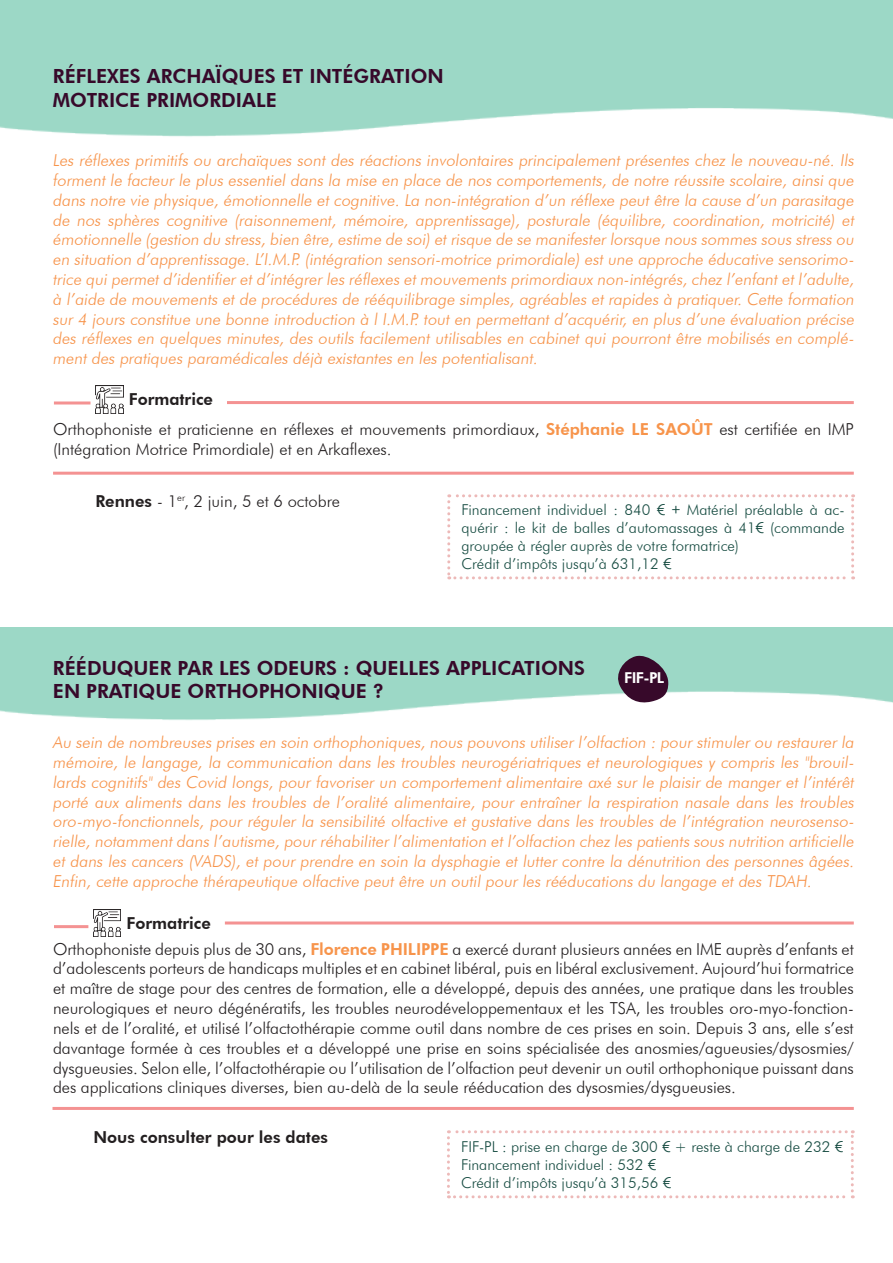
<style>
.page{position:relative;width:893px;height:1263px;background:#fff}
.page>*{position:absolute;margin:0;border:0;box-sizing:border-box;transform-origin:0 0}
.t1{font:800 19.5px/23.4px "Futura BT";color:#37092a}
.t2{font:300 16.5px/19.8px "Futura BT";color:#f7944b;text-align:justify}
.t3{font:300 16.5px/19.8px "Futura BT";color:#231f20}
.t4{font:800 16.5px "Futura BT";color:#231f20}
.t5{font:300 15px/18px "Futura BT";color:#174c42}
.t6{font:800 15px "Futura BT";color:#fff}
.s1{font-weight:800;color:#f7944b}
.s2{font-weight:800}
.s3{font-family:"Century Gothic";font-weight:400}
</style>
<div class="page">
<svg style="left:447px;top:494px;width:407px;height:85px"></svg>
<img style="left:96px;top:386px;width:27px;height:27px">
<hr style="left:227px;top:401px;width:627px;height:3px;background:#f49292">
<hr style="left:54px;top:401px;width:36px;height:3px;background:#f49292">
<hr style="left:53px;top:472px;width:801px;height:3px;background:#f49292">
<img style="left:93px;top:909px;width:28px;height:28px">
<hr style="left:225px;top:921px;width:629px;height:3px;background:#f49292">
<hr style="left:54px;top:925px;width:34px;height:3px;background:#f49292">
<hr style="left:53px;top:1107px;width:801px;height:3px;background:#f49292">
<svg style="left:610px;top:647px;width:66px;height:56px"></svg>
<svg style="left:447px;top:1130px;width:407px;height:68px"></svg>
<p class="t1" style="left:53px;top:64px;width:392px">RÉFLEXES ARCHAÏQUES ET INTÉGRATION<br>MOTRICE PRIMORDIALE</p>
<p class="t2" style="left:53px;top:150px;width:806px">Les réflexes primitifs ou archaïques sont des réactions involontaires principalement présentes chez le nouveau-né. Ils forment le facteur le plus essentiel dans la mise en place de nos comportements, de notre réussite scolaire, ainsi que dans notre vie physique, émotionnelle et cognitive. La non-intégration d’un réflexe peut être la cause d’un parasitage de nos sphères cognitive (raisonnement, mémoire, apprentissage), posturale (équilibre, coordination, motricité) et émotionnelle (gestion du stress, bien être, estime de soi) et risque de se manifester lorsque nous sommes sous stress ou en situation d’apprentissage. L’I.M.P. (intégration sensori-motrice primordiale) est une approche éducative sensorimo&shy;trice qui permet d’identifier et d’intégrer les réflexes et mouvements primordiaux non-intégrés, chez l’enfant et l’adulte, à l’aide de mouvements et de procédures de rééquilibrage simples, agréables et rapides à pratiquer. Cette formation sur 4 jours constitue une bonne introduction à l I.M.P. tout en permettant d’acquérir, en plus d’une évaluation précise des réflexes en quelques minutes, des outils facilement utilisables en cabinet qui pourront être mobilisés en complé&shy;ment des pratiques paramédicales déjà existantes en les potentialisant.</p>
<p class="t4" style="left:129px;top:389px;width:86px">Formatrice</p>
<p class="t3" style="left:53px;top:419px;width:802px">Orthophoniste et praticienne en réflexes et mouvements primordiaux, <span class="s1">Stéphanie LE SAOÛT</span> est certifiée en IMP (Intégration Motrice Primordiale) et en Arkaflexes.</p>
<p class="t3" style="left:96px;top:491px;width:246px"><span class="s2">Rennes</span> - 1<sup>er</sup>, 2 juin, 5 et 6 octobre</p>
<p class="t5" style="left:461px;top:501px;width:385px">Financement individuel : 840 <span class="s3">€ +</span> Matériel préalable à ac&shy;quérir : le kit de balles d’automassages à 41<span class="s3">€</span> (commande groupée à régler auprès de votre formatrice)<br>Crédit d’impôts jusqu’à 631,12 <span class="s3">€</span></p>
<p class="t1" style="left:53px;top:656px;width:534px">RÉÉDUQUER PAR LES ODEURS : QUELLES APPLICATIONS<br>EN PRATIQUE ORTHOPHONIQUE ?</p>
<p class="t6" style="left:624px;top:669px;width:41px">FIF-PL</p>
<p class="t2" style="left:53px;top:732px;width:806px">Au sein de nombreuses prises en soin orthophoniques, nous pouvons utiliser l’olfaction : pour stimuler ou restaurer la mémoire, le langage, la communication dans les troubles neurogériatriques et neurologiques y compris les "brouil&shy;lards cognitifs" des Covid longs, pour favoriser un comportement alimentaire axé sur le plaisir de manger et l’intérêt porté aux aliments dans les troubles de l’oralité alimentaire, pour entraîner la respiration nasale dans les troubles oro-myo-fonctionnels, pour réguler la sensibilité olfactive et gustative dans les troubles de l’intégration neurosenso&shy;rielle, notamment dans l’autisme, pour réhabiliter l’alimentation et l’olfaction chez les patients sous nutrition artificielle et dans les cancers (VADS), et pour prendre en soin la dysphagie et lutter contre la dénutrition des personnes âgées.<br>Enfin, cette approche thérapeutique olfactive peut être un outil pour les rééducations du langage et des TDAH.</p>
<p class="t4" style="left:127px;top:913px;width:86px">Formatrice</p>
<p class="t3" style="left:53px;top:939px;width:802px;text-align:justify">Orthophoniste depuis plus de 30 ans, <span class="s1">Florence PHILIPPE</span> a exercé durant plusieurs années en IME auprès d’enfants et d’adolescents porteurs de handicaps multiples et en cabinet libéral, puis en libéral exclusivement. Aujourd’hui formatrice et maître de stage pour des centres de formation, elle a développé, depuis des années, une pratique dans les troubles neurologiques et neuro dégénératifs, les troubles neurodéveloppementaux et les TSA, les troubles oro-myo-fonction&shy;nels et de l’oralité, et utilisé l’olfactothérapie comme outil dans nombre de ces prises en soin. Depuis 3 ans, elle s’est davantage formée à ces troubles et a développé une prise en soins spécialisée des anosmies/agueusies/dysosmies/ dysgueusies. Selon elle, l’olfactothérapie ou l’utilisation de l’olfaction peut devenir un outil orthophonique puissant dans des applications cliniques diverses, bien au-delà de la seule rééducation des dysosmies/dysgueusies.</p>
<p class="t4" style="left:93px;top:1127px;width:236px">Nous consulter pour les dates</p>
<p class="t5" style="left:461px;top:1138px;width:384px">FIF-PL : prise en charge de 300 <span class="s3">€</span> + reste à charge de 232 <span class="s3">€<br></span>Financement individuel : 532 <span class="s3">€<br></span>Crédit d’impôts jusqu’à 315,56 <span class="s3">€</span></p>
</div>
